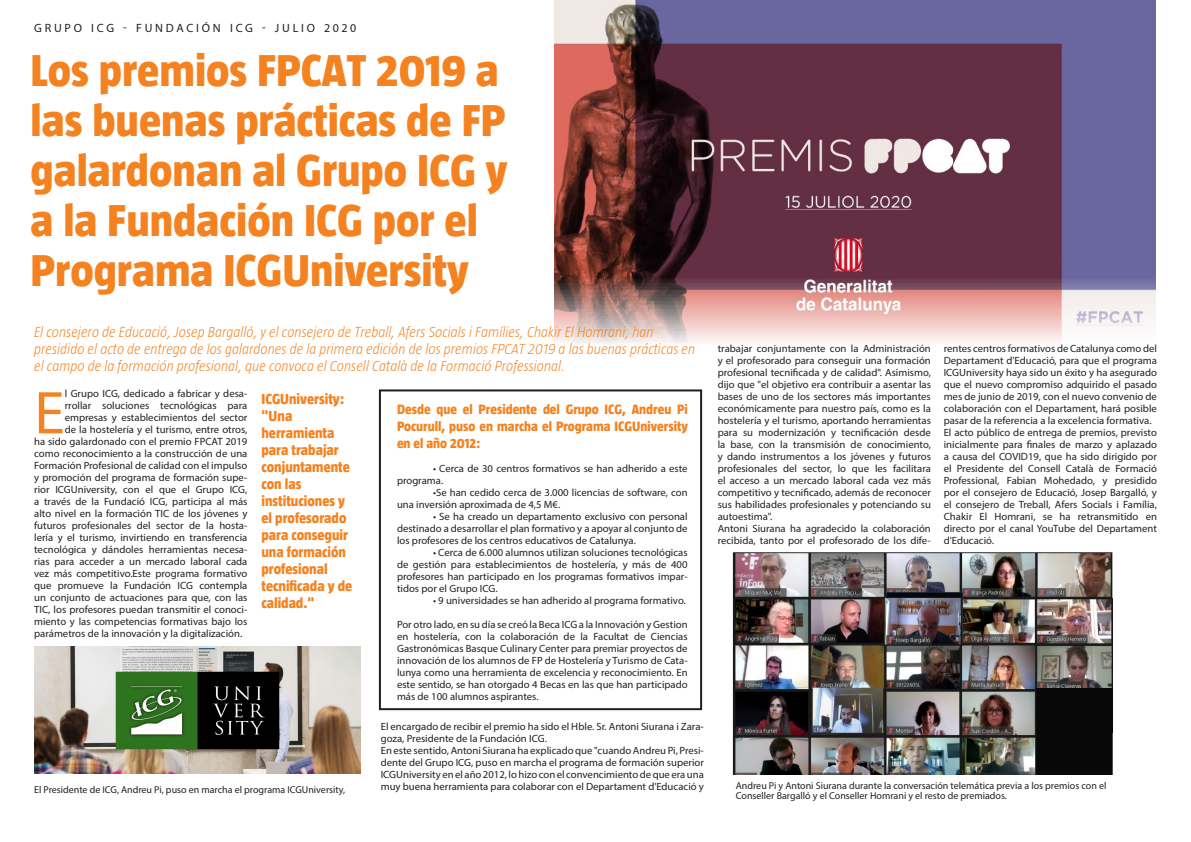
<style>
.page{position:relative;width:1191px;height:842px;background:#fff}
.page>*{position:absolute;margin:0;border:0;box-sizing:border-box;transform-origin:0 0}
.Texto_9___12{font:60.9px "Myriad Pro";color:#f58220}
.Titular_48_50{font:800 46px/50px "Taz";color:#f58220}
.Destacat_columna{font:italic 300 15px/17px "Taz";color:#f58220}
.Destacat_columna-2{font:800 15px/17px "Taz";color:#f58220}
.Texto_9___12-2{font:800 14px/17px "Taz";color:#f58220;text-align:justify}
._10_Sección_I{font:12px "Myriad Pro";letter-spacing:.23em;color:#231f20}
.Texto_9___12-3{font:10.5px/12px "Myriad Pro";color:#231f20;text-align:justify}
.Piefoto{font:10px/10px "Myriad Pro";color:#231f20}
</style>
<div class="page">
<img style="left:732px;top:552px;width:380px;height:222px">
<img style="left:554px;top:0;width:601px;height:343px">
<img style="left:34px;top:646px;width:326px;height:128px">
<div style="left:379px;top:389px;width:323px;height:321px;border:2px solid #231f20"></div>
<p class="_10_Sección_I" style="left:34px;top:20px;width:323px">GRUPO ICG - FUNDACIÓN ICG - JULIO 2020</p>
<p class="Titular_48_50" style="left:31px;top:45px;width:478px">Los premios FPCAT 2019 a las buenas prácticas de FP galardonan al Grupo ICG y a la Fundación ICG por el<br>Programa ICGUniversity</p>
<p class="Destacat_columna" style="left:34px;top:323px;width:662px">El consejero de Educació, Josep Bargalló, y el consejero de Treball, Afers Socials i Famílies, Chakir El Homrani, han presidido el acto de entrega de los galardones de la primera edición de los premios FPCAT 2019 a las buenas prácticas en el campo de la formación profesional, que convoca el Consell Català de la Formació Professional.</p>
<p class="Texto_9___12-2" style="left:397px;top:401px;width:292px">Desde que el Presidente del Grupo ICG, Andreu Pi Pocurull, puso en marcha el Programa ICGUniversity en el año 2012:</p>
<p class="Texto_9___12-3" style="left:397px;top:462px;width:292px;text-indent:36px">• Cerca de 30 centros formativos se han adherido a este programa.</p>
<p class="Texto_9___12-3" style="left:397px;top:486px;width:292px;text-indent:36px">•Se han cedido cerca de 3.000 licencias de software, con una inversión aproximada de 4,5 M€.</p>
<p class="Texto_9___12-3" style="left:397px;top:510px;width:292px;text-indent:36px">• Se ha creado un departamento exclusivo con personal destinado a desarrollar el plan formativo y a apoyar al conjunto de los profesores de los centros educativos de Catalunya.</p>
<p class="Texto_9___12-3" style="left:397px;top:546px;width:292px;text-indent:36px">• Cerca de 6.000 alumnos utilizan soluciones tecnológicas de gestión para establecimientos de hostelería, y más de 400 profesores han participado en los programas formativos impar&shy;tidos por el Grupo ICG.</p>
<p class="Texto_9___12-3" style="left:433px;top:594px;width:254px">• 9 universidades se han adherido al programa formativo.</p>
<p class="Texto_9___12-3" style="left:397px;top:618px;width:292px">Por otro lado, en su día se creó la Beca ICG a la Innovación y Gestion en hostelería, con la colaboración de la Facultat de Ciencias Gastronómicas Basque Culinary Center para premiar proyectos de innovación de los alumnos de FP de Hostelería y Turismo de Cata&shy;lunya como una herramienta de excelencia y reconocimiento. En este sentido, se han otorgado 4 Becas en las que han participado más de 100 alumnos aspirantes.</p>
<p class="Texto_9___12" style="left:34px;top:375px;width:32px">E</p>
<p class="Texto_9___12-3" style="left:65px;top:388px;width:184px">l Grupo ICG, dedicado a fabricar y desa-</p>
<p class="Destacat_columna-2" style="left:261px;top:391px;width:92px">ICGUniversity: "Una herramienta para trabajar conjuntamente con las instituciones y el profesorado para conseguir una formación profesional tecnificada y de calidad."</p>
<p class="Texto_9___12-3" style="left:65px;top:400px;width:184px">rrollar soluciones tecnológicas para</p>
<p class="Texto_9___12-3" style="left:65px;top:412px;width:184px">empresas y establecimientos del sector</p>
<p class="Texto_9___12-3" style="left:65px;top:424px;width:184px">de la hostelería y el turismo, entre otros,</p>
<p class="Texto_9___12-3" style="left:34px;top:436px;width:215px">ha sido galardonado con el premio FPCAT 2019</p>
<p class="Texto_9___12-3" style="left:34px;top:448px;width:215px">como reconocimiento a la construcción de una</p>
<p class="Texto_9___12-3" style="left:34px;top:460px;width:215px">Formación Profesional de calidad con el impulso</p>
<p class="Texto_9___12-3" style="left:34px;top:472px;width:215px">y promoción del programa de formación supe-</p>
<p class="Texto_9___12-3" style="left:34px;top:484px;width:215px">rior ICGUniversity, con el que el Grupo ICG,</p>
<p class="Texto_9___12-3" style="left:34px;top:496px;width:215px">a través de la Fundació ICG, participa al más</p>
<p class="Texto_9___12-3" style="left:34px;top:508px;width:215px">alto nivel en la formación TIC de los jóvenes y</p>
<p class="Texto_9___12-3" style="left:34px;top:520px;width:215px">futuros profesionales del sector de la hosta-</p>
<p class="Texto_9___12-3" style="left:34px;top:532px;width:215px">lería y el turismo, invirtiendo en transferencia</p>
<p class="Texto_9___12-3" style="left:34px;top:544px;width:215px">tecnológica y dándoles herramientas necesa-</p>
<p class="Texto_9___12-3" style="left:34px;top:556px;width:215px">rias para acceder a un mercado laboral cada</p>
<p class="Texto_9___12-3" style="left:34px;top:568px;width:215px">vez más competitivo.Este programa formativo</p>
<p class="Texto_9___12-3" style="left:34px;top:580px;width:215px">que promueve la Fundación ICG contempla</p>
<p class="Texto_9___12-3" style="left:34px;top:592px;width:215px">un conjunto de actuaciones para que, con las</p>
<p class="Texto_9___12-3" style="left:34px;top:604px;width:215px">TIC, los profesores puedan transmitir el conoci-</p>
<p class="Texto_9___12-3" style="left:34px;top:616px;width:215px">miento y las competencias formativas bajo los</p>
<p class="Texto_9___12-3" style="left:34px;top:628px;width:210px">parámetros de la innovación y la digitalización.</p>
<p class="Piefoto" style="left:34px;top:785px;width:313px">El Presidente de ICG, Andreu Pi, puso en marcha el programa ICGUniversity,</p>
<p class="Texto_9___12-3" style="left:381px;top:721px;width:325px">El encargado de recibir el premio ha sido el Hble. Sr. Antoni Siurana i Zara&shy;goza, Presidente de la Fundación ICG.</p>
<p class="Texto_9___12-3" style="left:381px;top:745px;width:325px">En este sentido, Antoni Siurana ha explicado que "cuando Andreu Pi, Presi&shy;dente del Grupo ICG, puso en marcha el programa de formación superior ICGUniversity en el año 2012, lo hizo con el convencimiento de que era una muy buena herramienta para colaborar con el Departament d'Educació y</p>
<p class="Texto_9___12-3" style="left:717px;top:342px;width:215px">trabajar conjuntamente con la Administración y el profesorado para conseguir una formación profesional tecnificada y de calidad". Asimismo, dijo que "el objetivo era contribuir a asentar las bases de uno de los sectores más importantes económicamente para nuestro país, como es la hostelería y el turismo, aportando herramientas para su modernización y tecnificación desde la base, con la transmisión de conocimiento, y dando instrumentos a los jóvenes y futuros profesionales del sector, lo que les facilitara el acceso a un mercado laboral cada vez más competitivo y tecnificado, además de reconocer sus habilidades profesionales y potenciando su autoestima".</p>
<p class="Texto_9___12-3" style="left:717px;top:522px;width:215px">Antoni Siurana ha agradecido la colaboración recibida, tanto por el profesorado de los dife-</p>
<p class="Texto_9___12-3" style="left:943px;top:342px;width:215px">rentes centros formativos de Catalunya como del Departament d'Educació, para que el programa ICGUniversity haya sido un éxito y ha asegurado que el nuevo compromiso adquirido el pasado mes de junio de 2019, con el nuevo convenio de colaboración con el Departament, hará posible pasar de la referencia a la excelencia formativa.</p>
<p class="Texto_9___12-3" style="left:943px;top:426px;width:215px">El acto público de entrega de premios, previsto inicialmente para finales de marzo y aplazado a causa del COVID19, que ha sido dirigido por el Presidente del Consell Català de Formació Professional, Fabian Mohedado, y presidido por el consejero de Educació, Josep Bargalló, y el consejero de Treball, Afers Socials i Família, Chakir El Homrani, se ha retransmitido en directo por el canal YouTube del Departament d'Educació.</p>
<p class="Piefoto" style="left:736px;top:781px;width:372px">Andreu Pi y Antoni Siurana durante la conversación telemática previa a los premios con el<br>Conseller Bargalló y el Conseller Homrani y el resto de premiados.</p>
</div>
